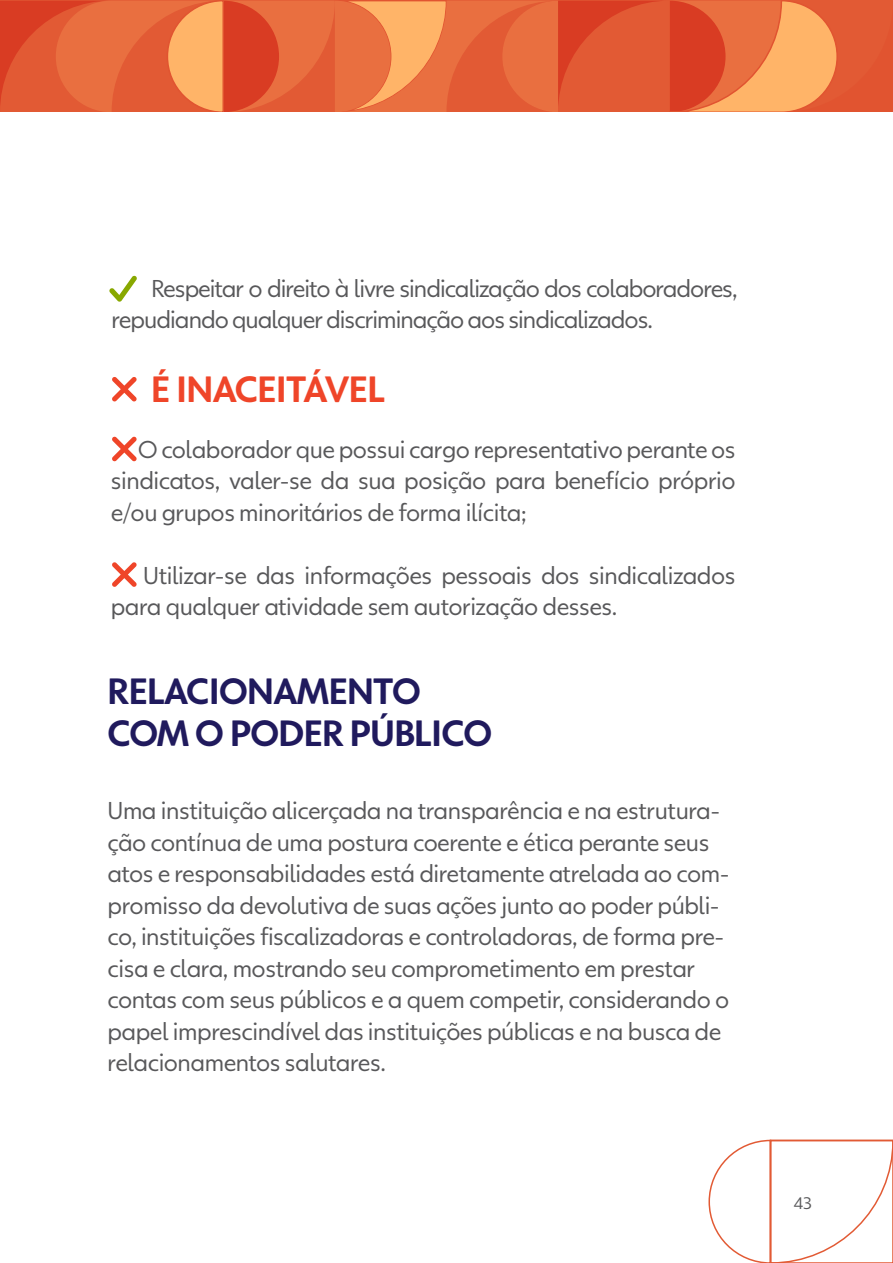
<style>
.page{position:relative;width:893px;height:1263px;background:#fff}
.page>*{position:absolute;margin:0;border:0;box-sizing:border-box;transform-origin:0 0}
.t1{font:700 36px/42px "Globotipo Texto";letter-spacing:-.02em;color:#201a5d}
.t2{font:700 36px "Globotipo Texto";letter-spacing:-.02em;color:#ef4529}
.t3{font:24px/31.5px "Globotipo Texto";letter-spacing:-.02em;color:#58585a}
.t4{font:24px/31.5px "Globotipo Texto";letter-spacing:-.04em;color:#58585a}
.t5{font:16.5px "Globotipo Texto";color:#58585a}
</style>
<div class="page">
<svg style="left:112px;top:377px;width:25px;height:25px"></svg>
<svg style="left:112px;top:436px;width:25px;height:25px"></svg>
<svg style="left:112px;top:562px;width:25px;height:25px"></svg>
<svg style="left:0;top:0;width:893px;height:112px;background:#e76a3d"></svg>
<svg style="left:708px;top:1139px;width:185px;height:124px"></svg>
<svg style="left:109px;top:275px;width:28px;height:27px"></svg>
<p class="t4" style="left:112px;top:272px;width:627px;text-indent:40px">Respeitar o direito à livre sindicalização dos colaboradores, repudiando qualquer discriminação aos sindicalizados.</p>
<h1 class="t2" style="left:151px;top:368px;width:235px">É INACEITÁVEL</h1>
<p class="t3" style="left:111px;top:434px;width:626px;text-align:justify;text-indent:27px">O colaborador que possui cargo representativo perante os sindicatos, valer-se da sua posição para benefício próprio e/ou grupos minoritários de forma ilícita;</p>
<p class="t3" style="left:111px;top:560px;width:626px;text-indent:32px">Utilizar-se das informações pessoais dos sindicalizados para qualquer atividade sem autorização desses.</p>
<h1 class="t1" style="left:108px;top:669px;width:386px">RELACIONAMENTO<br>COM O PODER PÚBLICO</h1>
<p class="t3" style="left:108px;top:795px;width:624px">Uma instituição alicerçada na transparência e na estrutura&shy;ção contínua de uma postura coerente e ética perante seus atos e responsabilidades está diretamente atrelada ao com&shy;promisso da devolutiva de suas ações junto ao poder públi&shy;co, instituições fiscalizadoras e controladoras, de forma pre&shy;cisa e clara, mostrando seu comprometimento em prestar contas com seus públicos e a quem competir, considerando o papel imprescindível das instituições públicas e na busca de relacionamentos salutares.</p>
<p class="t5" style="left:794px;top:1194px;width:20px">43</p>
</div>
